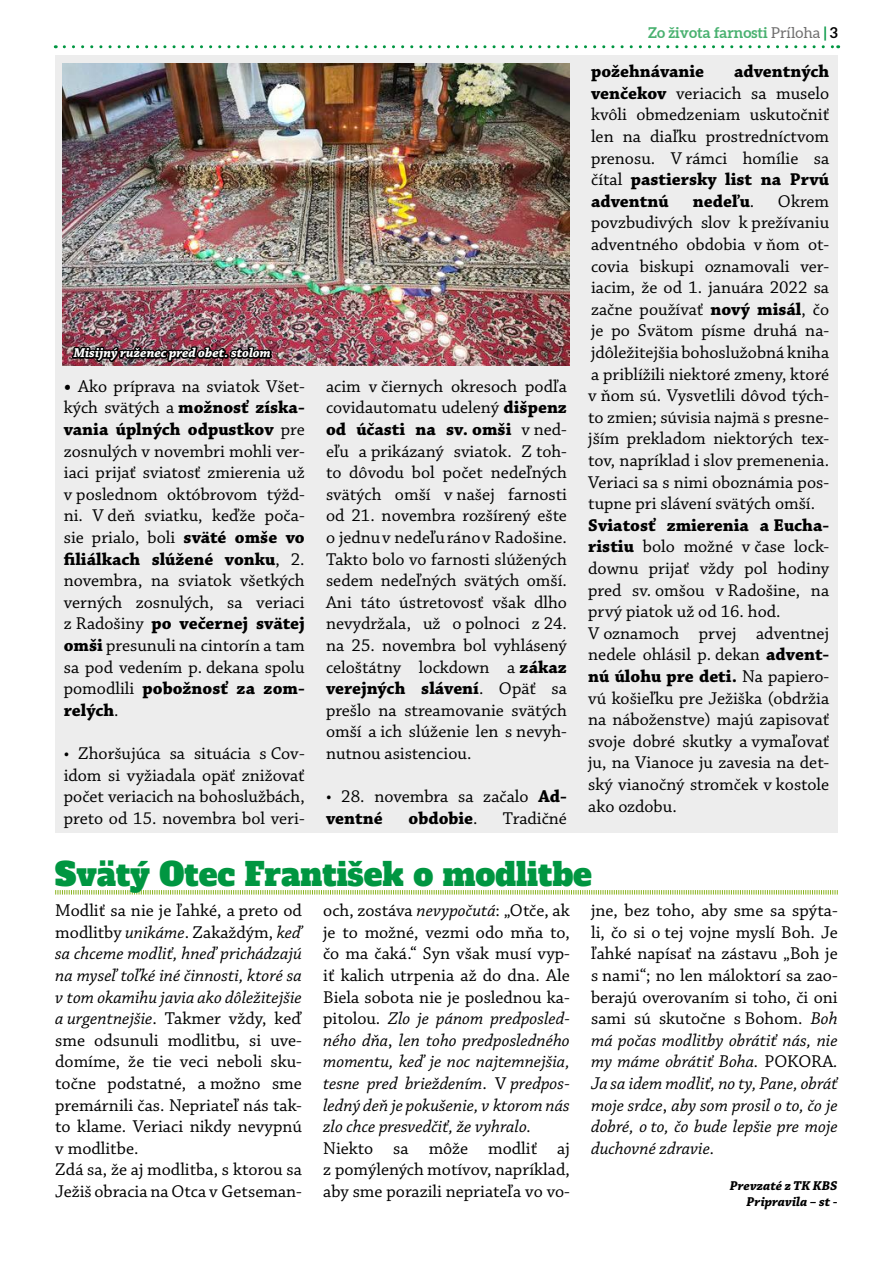
<style>
.page{position:relative;width:893px;height:1263px;background:#fff}
.page>*{position:absolute;margin:0;border:0;box-sizing:border-box;transform-origin:0 0}
.t1{font:31.5px "Alfa Slab One";color:#009641}
.t2{font:18px/21.6px "Chaparral Pro";color:#000;text-align:justify}
.t3{font:italic 18px/21.6px "Chaparral Pro";color:#000;text-align:justify}
.t4{font:700 18px "Chaparral Pro";color:#000}
.t5{font:700 15px "Aleo";color:#49b170}
.t6{font:italic 700 13.5px "Chaparral Pro";color:#fff}
.t7{font:italic 700 13.5px/16.2px "Chaparral Pro";color:#000;text-align:right}
.s1{font-weight:700}
.s2{font-weight:400}
.s3{font-weight:400;color:#706f6f}
.s4{color:#009641}
.s5{color:#000}
.s6{font-style:italic}
.s7{font-style:normal}
</style>
<div class="page">
<svg style="left:64px;top:45px;width:775px;height:3px"></svg>
<div style="left:55px;top:55px;width:783px;height:778px;background:#ededed"></div>
<img style="left:62px;top:64px;width:508px;height:302px">
<img style="left:71px;top:312px;width:202px;height:54px">
<svg style="left:55px;top:890px;width:783px;height:5px"></svg>
<p class="t6" style="left:74px;top:345px;width:199px">Misijný ruženec pred obet. stolom</p>
<p class="t2" style="left:64px;top:376px;width:242px"><span class="s1">•</span> Ako príprava na sviatok Všet&shy;kých svätých a <span class="s1">možnosť získa&shy;vania úplných odpustkov</span> pre zosnulých v novembri mohli ver&shy;iaci prijať sviatosť zmierenia už v poslednom októbrovom týžd&shy;ni. V deň sviatku, keďže poča&shy;sie prialo, boli <span class="s1">sväté omše vo filiálkach slúžené vonku</span>, 2. novembra, na sviatok všetkých verných zosnulých, sa veriaci z Radošiny <span class="s1">po večernej svätej omši</span> presunuli na cintorín a tam sa pod vedením p. dekana spolu pomodlili <span class="s1">pobožnosť za zom&shy;relých</span>.</p>
<p class="t2" style="left:64px;top:743px;width:242px">• Zhoršujúca sa situácia s Cov&shy;idom si vyžiadala opäť znižovať počet veriacich na bohoslužbách, preto od 15. novembra bol veri-</p>
<p class="t2" style="left:326px;top:376px;width:242px">acim v čiernych okresoch podľa covidautomatu udelený <span class="s1">dišpenz od účasti na sv. omši</span> v ned&shy;eľu a prikázaný sviatok. Z toh&shy;to dôvodu bol počet nedeľných svätých omší v našej farnosti od 21. novembra rozšírený ešte o jednu v nedeľu ráno v Radošine.<br>Takto bolo vo farnosti slúžených sedem nedeľných svätých omší.<br>Ani táto ústretovosť však dlho nevydržala, už o polnoci z 24. na 25. novembra bol vyhlásený celoštátny lockdown a <span class="s1">zákaz verejných slávení</span>. Opäť sa prešlo na streamovanie svätých omší a ich slúženie len s nevyh&shy;nutnou asistenciou.</p>
<p class="t2" style="left:326px;top:786px;width:242px">• 28. novembra sa začalo <span class="s1">Ad&shy;ventné</span></p>
<p class="t4" style="left:408px;top:807px;width:71px">obdobie<span class="s2">.</span></p>
<p class="t2" style="left:503px;top:808px;width:66px">Tradičné</p>
<p class="t5" style="left:648px;top:23px;width:191px">Zo života farnosti <span class="s3">Príloha</span> <span class="s4">|</span> <span class="s5">3</span></p>
<p class="t2" style="left:591px;top:61px;width:240px;text-indent:143px"><span class="s1">adventných venčekov</span> veriacich sa muselo kvôli obmedzeniam uskutočniť len na diaľku prostredníctvom prenosu. V rámci homílie sa čítal <span class="s1">pastiersky list na Prvú adventnú</span></p>
<p class="t4" style="left:591px;top:61px;width:115px">požehnávanie</p>
<p class="t2" style="left:588px;top:191px;width:242px;text-indent:190px">Okrem povzbudivých slov k prežívaniu adventného obdobia v ňom ot&shy;covia biskupi oznamovali ver&shy;iacim, že od 1. januára 2022 sa začne používať <span class="s1">nový misál</span>, čo je po Svätom písme druhá na&shy;jdôležitejšia bohoslužobná kniha a priblížili niektoré zmeny, ktoré v ňom sú. Vysvetlili dôvod tých&shy;to zmien; súvisia najmä s presne&shy;jším prekladom niektorých tex&shy;tov, napríklad i slov premenenia.<br>Veriaci sa s nimi oboznámia pos&shy;tupne pri slávení svätých omší.</p>
<p class="t2" style="left:588px;top:515px;width:242px;text-align:left"><span class="s1">Sviatosť zmierenia a Eucha&shy;ristiu</span> bolo možné v čase lock&shy;downu prijať vždy pol hodiny pred sv. omšou v Radošine, na prvý piatok už od 16. hod.<br>V oznamoch prvej adventnej nedele ohlásil p. dekan <span class="s1">advent&shy;nú úlohu pre deti.</span> Na papiero&shy;vú košieľku pre Ježiška (obdržia na náboženstve) majú zapisovať svoje dobré skutky a vymaľovať ju, na Vianoce ju zavesia na det&shy;ský vianočný stromček v kostole ako ozdobu.</p>
<p class="t4" style="left:693px;top:190px;width:63px">nedeľu<span class="s2">.</span></p>
<h1 class="t1" style="left:55px;top:847px;width:538px">Svätý Otec František o modlitbe</h1>
<p class="t2" style="left:55px;top:900px;width:248px;text-align:left">Modliť sa nie je ľahké, a preto od modlitby <span class="s6">unikáme</span>. Zakaždým, <span class="s6">keď sa chceme modliť, hneď prichádzajú na myseľ toľké iné činnosti, ktoré sa v tom okamihu javia ako dôležitejšie a urgentnejšie</span>. Takmer vždy, keď sme odsunuli modlitbu, si uve&shy;domíme, že tie veci neboli sku&shy;točne podstatné, a možno sme premárnili čas. Nepriateľ nás tak&shy;to klame. Veriaci nikdy nevypnú v modlitbe.<br>Zdá sa, že aj modlitba, s ktorou sa<br>Ježiš obracia na Otca v Getseman-</p>
<p class="t3" style="left:323px;top:900px;width:248px"><span class="s7">och, zostáva</span> nevypočutá<span class="s7">: „Otče, ak je to možné, vezmi odo mňa to, čo ma čaká.“ Syn však musí vyp&shy;iť kalich utrpenia až do dna. Ale Biela sobota nie je poslednou ka&shy;pitolou.</span> Zlo je pánom predposled&shy;ného dňa<span class="s7">,</span> len toho predposledného momentu, keď je noc najtemnejšia, tesne pred brieždením<span class="s7">. V</span> predpos&shy;ledný deň je pokušenie, v ktorom nás zlo chce presvedčiť, že vyhralo.</p>
<p class="t2" style="left:591px;top:900px;width:248px">jne, bez toho, aby sme sa spýta&shy;li, čo si o tej vojne myslí Boh. Je ľahké napísať na zástavu „Boh je s nami“; no len máloktorí sa zao&shy;berajú overovaním si toho, či oni sami sú skutočne s Bohom. <span class="s6">Boh má počas modlitby obrátiť nás, nie my máme obrátiť Boha.</span> POKORA<span class="s6">.<br>Ja sa idem modliť, no ty, Pane, obráť moje srdce</span>, <span class="s6">aby som prosil o to, čo je dobré, o to, čo bude lepšie pre moje duchovné zdravie.</span></p>
<p class="t7" style="left:730px;top:1178px;width:109px">Prevzaté z TK KBS<br>Pripravila – st -</p>
<p class="t2" style="left:323px;top:1138px;width:248px">Niekto sa môže modliť aj z pomýlených motívov, napríklad, aby sme porazili nepriateľa vo vo-</p>
</div>
